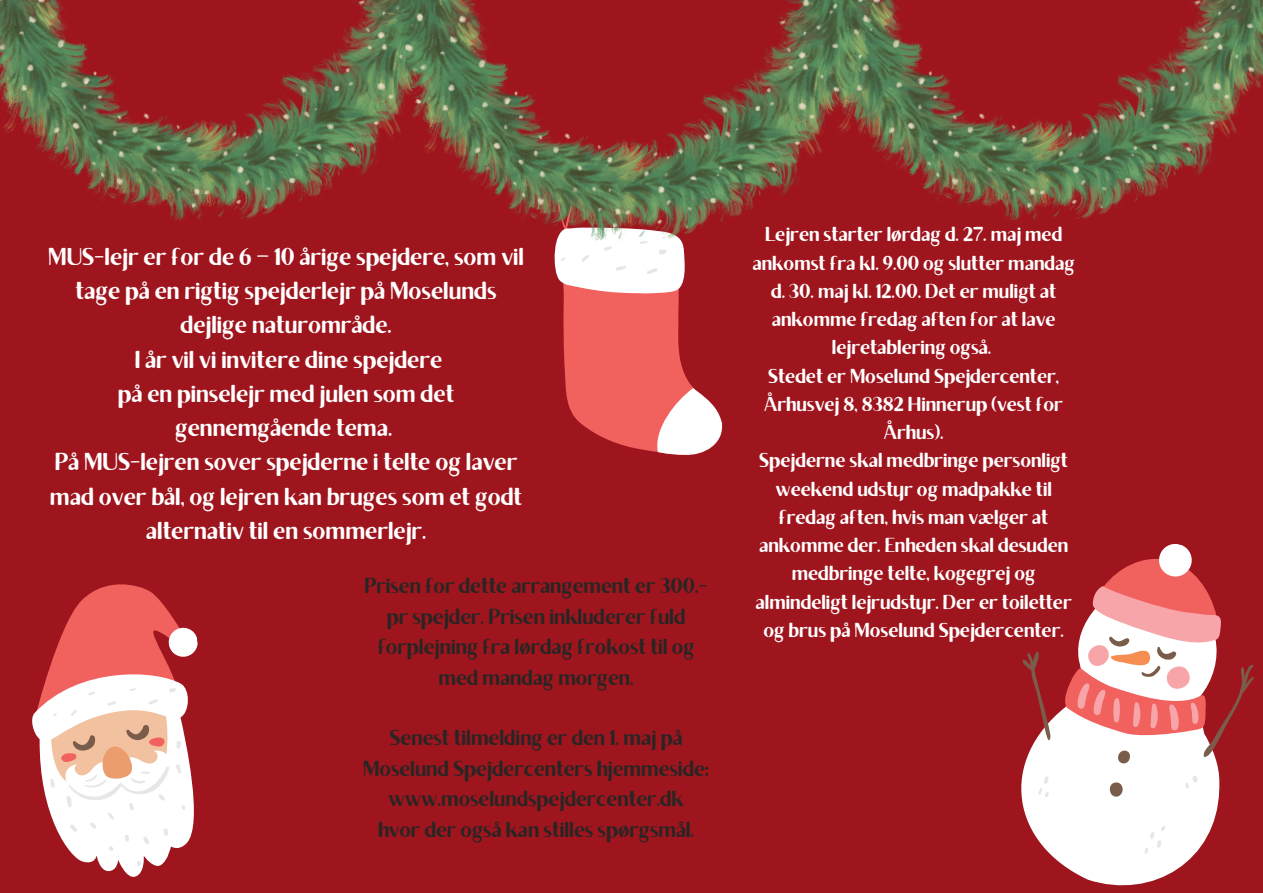
<style>
.page{position:relative;width:1263px;height:893px;background:#9f151e}
.page>*{position:absolute;margin:0;border:0;box-sizing:border-box;transform-origin:0 0}
.t1{font:24.6px/34.2px "Brixton Sans TC";color:#fff;text-align:center}
.t2{font:21.75px/30.4px "Brixton Sans TC";color:#292524;text-align:center}
.t3{font:20.25px/28.3px "Brixton Sans TC";color:#fff;text-align:center}
</style>
<div class="page">
<svg style="left:563px;top:307px;width:128px;height:144px;fill:#f1625e"></svg>
<svg style="left:649px;top:385px;width:74px;height:70px"></svg>
<svg style="left:554px;top:245px;width:131px;height:62px"></svg>
<svg style="left:1021px;top:764px;width:199px;height:122px;fill:#fff"></svg>
<svg style="left:1105px;top:780px;width:21px;height:21px"></svg>
<svg style="left:1038px;top:776px;width:11px;height:21px"></svg>
<svg style="left:1185px;top:775px;width:13px;height:14px"></svg>
<svg style="left:1144px;top:825px;width:21px;height:29px"></svg>
<svg style="left:1022px;top:544px;width:232px;height:220px"></svg>
<svg style="left:70px;top:851px;width:100px;height:26px;fill:#fcf8f8"></svg>
<svg style="left:136px;top:860px;width:5px;height:6px"></svg>
<svg style="left:32px;top:584px;width:166px;height:267px"></svg>
<img style="left:0;top:0;width:377px;height:221px">
<img style="left:886px;top:0;width:377px;height:221px">
<img style="left:377px;top:0;width:509px;height:245px">
<p class="t1" style="left:48px;top:242px;width:477px">MUS-lejr er for de 6 – 10 årige spejdere, som vil tage på en rigtig spejderlejr på Moselunds dejlige naturområde.<br>I år vil vi invitere dine spejdere<br>på en pinselejr med julen som det gennemgående tema.<br>På MUS-lejren sover spejderne i telte og laver mad over bål, og lejren kan bruges som et godt alternativ til en sommerlejr.</p>
<p class="t2" style="left:364px;top:573px;width:345px">Prisen for dette arrangement er 300.- pr spejder. Prisen inkluderer fuld forplejning fra lørdag frokost til og med mandag morgen.</p>
<p class="t2" style="left:363px;top:725px;width:347px">Senest tilmelding er den 1. maj på Moselund Spejdercenters hjemmeside: www.moselundspejdercenter.dk<br>hvor der også kan stilles spørgsmål.</p>
<p class="t3" style="left:752px;top:223px;width:324px">Lejren starter lørdag d. 27. maj med ankomst fra kl. 9.00 og slutter mandag d. 30. maj kl. 12.00. Det er muligt at ankomme fredag aften for at lave lejretablering også.<br>Stedet er Moselund Spejdercenter,<br>Århusvej 8, 8382 Hinnerup (vest for<br>Århus).<br>Spejderne skal medbringe personligt weekend udstyr og madpakke til fredag aften, hvis man vælger at ankomme der. Enheden skal desuden medbringe telte, kogegrej og almindeligt lejrudstyr. Der er toiletter og brus på Moselund Spejdercenter.</p>
</div>
